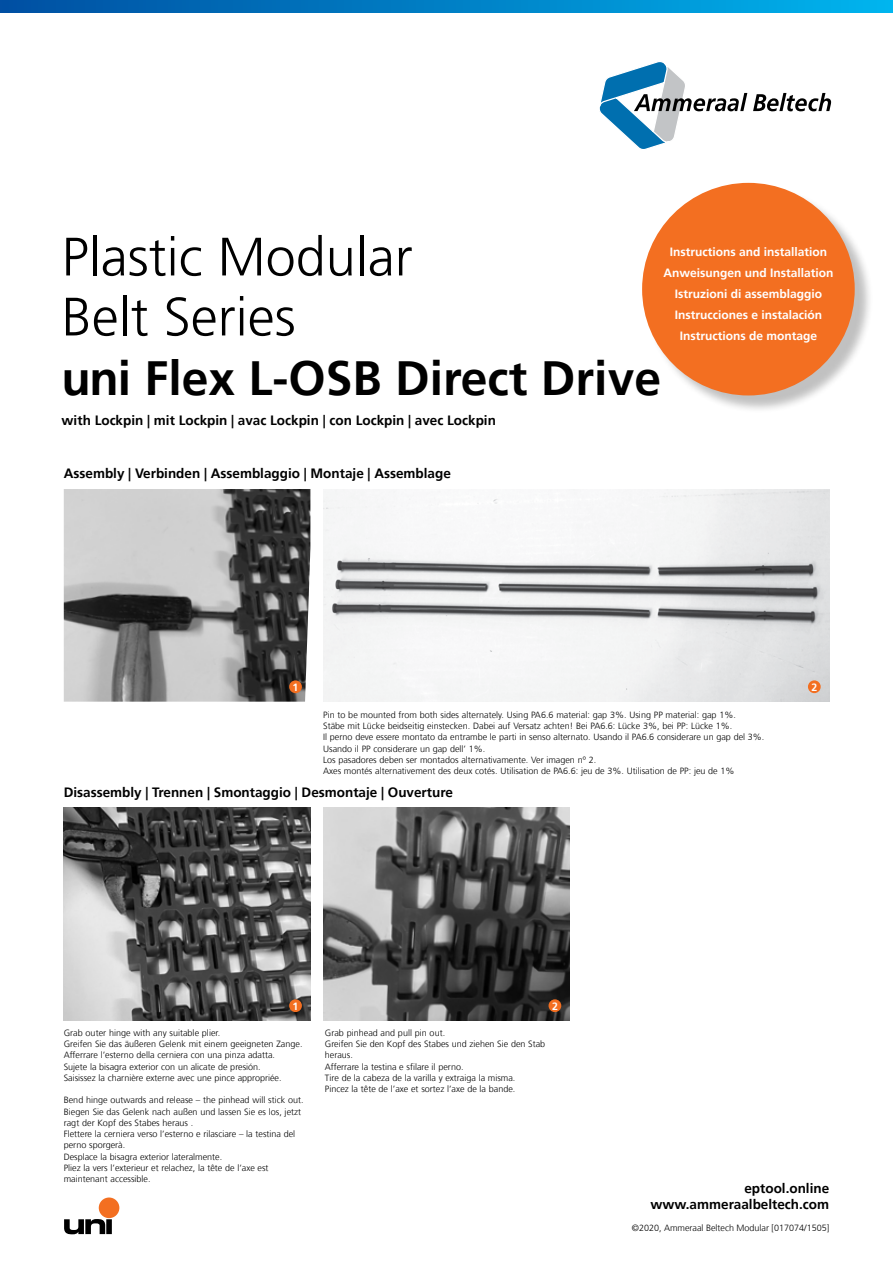
<style>
.page{position:relative;width:893px;height:1263px;background:#fff}
.page>*{position:absolute;margin:0;border:0;box-sizing:border-box;transform-origin:0 0}
.t1{font:300 54px/60px "Frutiger";color:#000}
.t2{font:700 48px "Frutiger";color:#000}
.t3{font:700 13.5px/16.5px "Frutiger";color:#000;text-align:right}
.t4{font:700 12px/21px "Frutiger";color:#fff;text-align:center}
.t5{font:700 10.5px "Frutiger";color:#fff}
.t6{font:300 9px/11.2px "Frutiger";color:#000}
</style>
<div class="page">
<img style="left:64px;top:808px;width:246px;height:212px">
<img style="left:323px;top:808px;width:247px;height:212px">
<img style="left:64px;top:489px;width:246px;height:213px">
<div style="left:644px;top:185px;width:229px;height:229px;background:#000;opacity:.25"></div>
<div style="left:642px;top:183px;width:213px;height:212px;background:#f36f21;border-radius:50%"></div>
<img style="left:323px;top:489px;width:506px;height:213px">
<div style="left:808px;top:680px;width:13px;height:13px;background:#f36f21;border-radius:50%"></div>
<div style="left:289px;top:999px;width:13px;height:13px;background:#f36f21;border-radius:50%"></div>
<div style="left:549px;top:999px;width:12px;height:13px;background:#f36f21;border-radius:50%"></div>
<div style="left:289px;top:680px;width:13px;height:13px;background:#f36f21;border-radius:50%"></div>
<svg style="left:599px;top:62px;width:148px;height:87px"></svg>
<svg style="left:753px;top:93px;width:78px;height:18px"></svg>
<svg style="left:64px;top:1219px;width:48px;height:15px"></svg>
<div style="left:99px;top:1197px;width:20px;height:21px;background:#f36f21;border-radius:50%"></div>
<svg style="left:0;top:0;width:893px;height:13px;background:#0080c6"></svg>
<h1 class="t1" style="left:62px;top:228px;width:353px">Plastic Modular<br>Belt Series</h1>
<h2 class="t2" style="left:62px;top:351px;width:601px">u n i Flex L-OSB Direct Drive</h2>
<h3 class="t3" style="left:62px;top:413px;width:436px">with Lockpin | mit Lockpin | avac Lockpin | con Lockpin | avec Lockpin</h3>
<h3 class="t3" style="left:64px;top:465px;width:389px">Assembly | Verbinden | Assemblaggio | Montaje | Assemblage</h3>
<h3 class="t4" style="left:663px;top:241px;width:172px">Instructions and installation<br>Anweisungen und Installation<br>Istruzioni di assemblaggio<br>Instrucciones e instalación<br>Instructions de montage</h3>
<p class="t5" style="left:293px;top:681px;width:7px">1</p>
<p class="t6" style="left:323px;top:709px;width:443px">Pin to be mounted from both sides alternately. Using PA6.6 material: gap 3%. Using PP material: gap 1%.<br>Stäbe mit Lücke beidseitig einstecken. Dabei auf Versatz achten! Bei PA6.6: Lücke 3%, bei PP: Lücke 1%.<br>Il perno deve essere montato da entrambe le parti in senso alternato. Usando il PA6.6 considerare un gap del 3%.<br>Usando il PP considerare un gap dell’ 1%.<br>Los pasadores deben ser montados alternativamente. Ver imagen nº 2.<br>Axes montés alternativement des deux cotés. Utilisation de PA6.6: jeu de 3%. Utilisation de PP: jeu de 1%</p>
<h3 class="t3" style="left:64px;top:784px;width:391px">Disassembly | Trennen | Smontaggio | Desmontaje | Ouverture</h3>
<p class="t5" style="left:811px;top:681px;width:7px">2</p>
<p class="t5" style="left:293px;top:1000px;width:7px">1</p>
<p class="t5" style="left:552px;top:1000px;width:7px">2</p>
<p class="t6" style="left:64px;top:1027px;width:240px">Grab outer hinge with any suitable plier.<br>Greifen Sie das äußeren Gelenk mit einem geeigneten Zange.<br>Afferrare l’esterno della cerniera con una pinza adatta.<br>Sujete la bisagra exterior con un alicate de presión.<br>Saisissez la charnière externe avec une pince appropriée.</p>
<p class="t6" style="left:64px;top:1095px;width:241px">Bend hinge outwards and release – the pinhead will stick out.<br>Biegen Sie das Gelenk nach außen und lassen Sie es los, jetzt ragt der Kopf des Stabes heraus .<br>Flettere la cerniera verso l’esterno e rilasciare – la testina del perno sporgerà.<br>Desplace la bisagra exterior lateralmente.<br>Pliez la vers l’exterieur et relachez, la tête de l’axe est maintenant accessible.</p>
<p class="t6" style="left:325px;top:1027px;width:222px">Grab pinhead and pull pin out.<br>Greifen Sie den Kopf des Stabes und ziehen Sie den Stab heraus.<br>Afferrare la testina e sfilare il perno.<br>Tire de la cabeza de la varilla y extraiga la misma.<br>Pincez la tête de l’axe et sortez l’axe de la bande.</p>
<h3 class="t3" style="left:651px;top:1180px;width:180px">eptool.online www.ammeraalbeltech.com</h3>
<p class="t6" style="left:632px;top:1223px;width:199px">©2020, Ammeraal Beltech Modular [017074/1505]</p>
</div>
